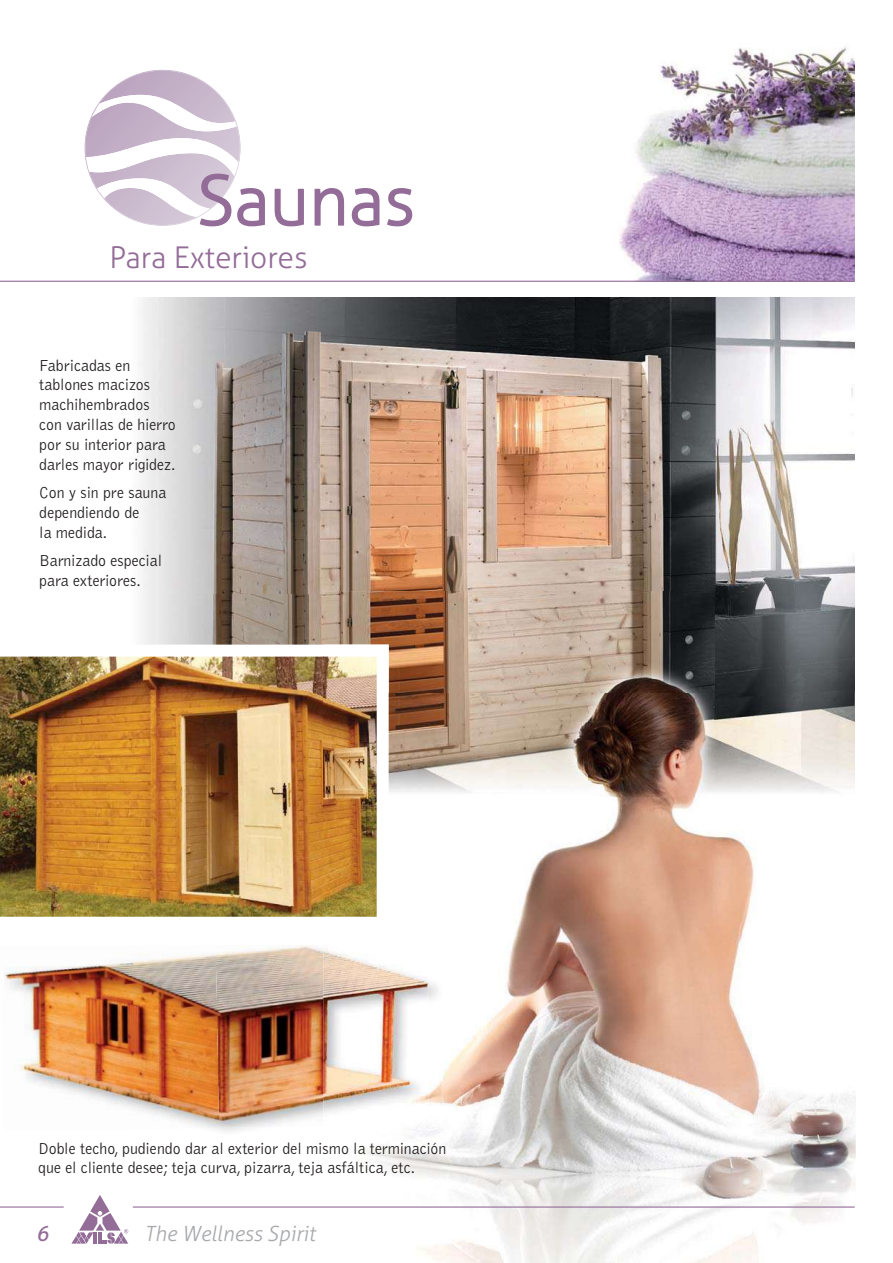
<style>
.page{position:relative;width:893px;height:1263px;background:#fff}
.page>*{position:absolute;margin:0;border:0;box-sizing:border-box;transform-origin:0 0}
.t1{font:300 69px "Aller";color:#936c98}
.t2{font:300 30px "Aller";color:#936c98}
.t3{font:italic 300 21px "Aller";color:#a7a9ac}
.t4{font:italic 21px "Aller";color:#936c98}
.t5{font:300 16.5px/19.8px "Bell Gothic Std";color:#231f20;scale:.96 1}
</style>
<div class="page">
<img style="left:141px;top:298px;width:610px;height:198px">
<img style="left:751px;top:298px;width:104px;height:293px">
<img style="left:143px;top:496px;width:296px;height:99px">
<img style="left:439px;top:496px;width:312px;height:95px">
<img style="left:143px;top:595px;width:180px;height:50px">
<img style="left:0;top:656px;width:323px;height:261px">
<img style="left:489px;top:47px;width:366px;height:234px">
<svg style="left:85px;top:70px;width:180px;height:157px"></svg>
<svg style="left:274px;top:188px;width:30px;height:39px"></svg>
<svg style="left:314px;top:188px;width:31px;height:38px"></svg>
<svg style="left:351px;top:188px;width:29px;height:39px"></svg>
<svg style="left:387px;top:188px;width:26px;height:39px"></svg>
<svg style="left:71px;top:1195px;width:57px;height:49px"></svg>
<hr style="left:0;top:1206px;width:64px;height:2px;background:#936c98">
<img style="left:803px;top:1093px;width:53px;height:131px">
<img style="left:509px;top:797px;width:247px;height:160px">
<img style="left:430px;top:957px;width:373px;height:306px">
<img style="left:323px;top:591px;width:532px;height:103px">
<img style="left:389px;top:694px;width:466px;height:103px">
<img style="left:323px;top:645px;width:66px;height:272px">
<hr style="left:133px;top:1206px;width:722px;height:2px;background:#936c98">
<img style="left:219px;top:957px;width:224px;height:178px">
<img style="left:4px;top:953px;width:215px;height:177px">
<img style="left:216px;top:945px;width:107px;height:183px">
<img style="left:323px;top:949px;width:105px;height:177px">
<hr style="left:0;top:281px;width:855px;height:1px;background:#936c98">
<h1 class="t1" style="left:197px;top:160px;width:220px">Saunas</h1>
<h2 class="t2" style="left:109px;top:240px;width:200px">Para Exteriores</h2>
<p class="t5" style="left:39px;top:356px;width:144px">Fabricadas en tablones macizos machihembrados con varillas de hierro por su interior para darles mayor rigidez.</p>
<p class="t5" style="left:39px;top:483px;width:134px">Con y sin pre sauna dependiendo de<br>la medida.</p>
<p class="t5" style="left:39px;top:551px;width:130px">Barnizado especial para exteriores.</p>
<p class="t5" style="left:38px;top:1139px;width:426px">Doble techo, pudiendo dar al exterior del mismo la terminación que el cliente desee; teja curva, pizarra, teja asfáltica, etc.</p>
<p class="t4" style="left:36px;top:1222px;width:14px">6</p>
<p class="t3" style="left:144px;top:1222px;width:172px">The Wellness Spirit</p>
</div>
